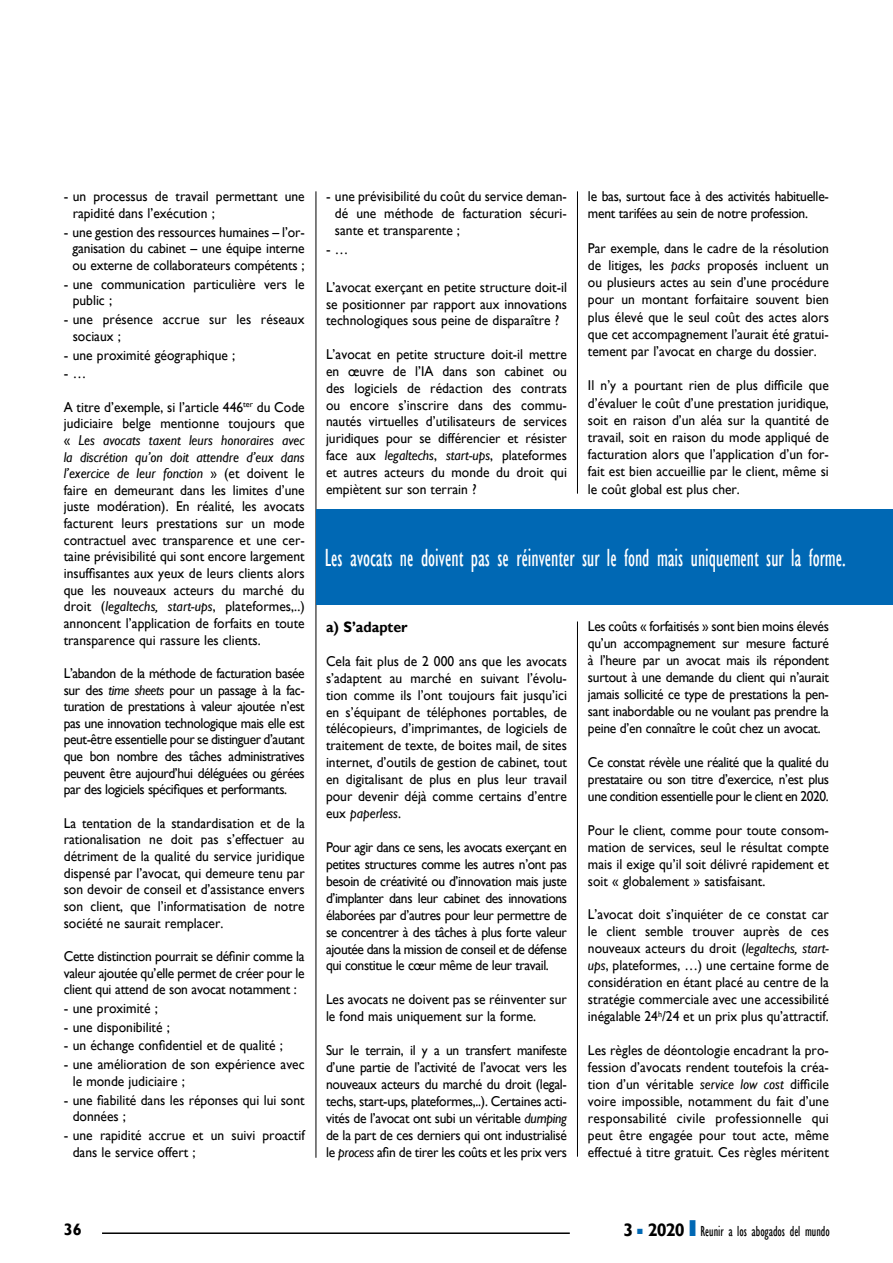
<style>
.page{position:relative;width:893px;height:1263px;background:#fff}
.page>*{position:absolute;margin:0;border:0;box-sizing:border-box;transform-origin:0 0}
.t1{font:condensed 25.5px "Gill Sans";color:#fff;scale:.8 1}
.t2{font:700 18px "Gill Sans";color:#000}
.t3{font:700 16.5px "Gill Sans";color:#000}
.t4{font:condensed 15px "Gill Sans";color:#000;scale:.85 1}
.t5{font:700 15px "Gill Sans";color:#000;scale:.95 1}
.t6{font:14.25px/17px "Gill Sans";color:#000;text-align:justify;scale:.95 1}
.t7{font:14.25px/16.6px "Gill Sans";color:#000}
.t8{font:14.25px/17.2px "Gill Sans";letter-spacing:-.02em;color:#000;scale:.95 1}
.s1{font-style:italic}
.s2{color:#0068b4}
.s3{font-weight:700;font-stretch:normal;font-size:18px}
.s4{font-family:"Futura Std";font-weight:800;font-stretch:normal;font-size:21px;color:#0068b4}
</style>
<div class="page">
<hr style="left:316px;top:191px;width:1px;height:967px;background:#000">
<hr style="left:102px;top:1232px;width:468px;height:2px;background:#000">
<hr style="left:577px;top:621px;width:1px;height:536px;background:#000">
<hr style="left:577px;top:191px;width:1px;height:303px;background:#000">
<div style="left:316px;top:509px;width:577px;height:96px;background:#0068b4"></div>
<p class="t7" style="left:73px;top:188px;width:233px;text-indent:-9px">- un processus de travail permettant une rapidité dans l’exécution ;</p>
<p class="t7" style="left:72px;top:224px;width:234px;text-align:justify;text-indent:-9px">- une gestion des ressources humaines – l’or&shy;ganisation du cabinet – une équipe interne ou externe de collaborateurs compétents ;</p>
<p class="t7" style="left:73px;top:276px;width:233px;text-indent:-9px">- une communication particulière vers le public ;</p>
<p class="t7" style="left:73px;top:311px;width:233px;text-indent:-9px">- une présence accrue sur les réseaux sociaux ;</p>
<p class="t7" style="left:64px;top:347px;width:173px">- une proximité géographique ;</p>
<p class="t7" style="left:64px;top:365px;width:24px">- …</p>
<p class="t6" style="left:64px;top:399px;width:255px">A titre d’exemple, si l’article 446<sup>ter</sup> du Code judiciaire belge mentionne toujours que « <span class="s1">Les avocats taxent leurs honoraires avec la discrétion qu’on doit attendre d’eux dans l’exercice de leur fonction</span> » (et doivent le faire en demeurant dans les limites d’une juste modération). En réalité, les avocats facturent leurs prestations sur un mode contractuel avec transparence et une cer&shy;taine prévisibilité qui sont encore largement insuffisantes aux yeux de leurs clients alors que les nouveaux acteurs du marché du droit (<span class="s1">legaltechs, start-ups</span>, plateformes,..) annoncent l’application de forfaits en toute transparence qui rassure les clients.</p>
<p class="t6" style="left:64px;top:665px;width:255px">L’abandon de la méthode de facturation basée sur des <span class="s1">time sheets</span> pour un passage à la fac&shy;turation de prestations à valeur ajoutée n’est pas une innovation technologique mais elle est peut-être essentielle pour se distinguer d’autant que bon nombre des tâches administratives peuvent être aujourd’hui déléguées ou gérées par des logiciels spécifiques et performants.</p>
<p class="t6" style="left:64px;top:815px;width:255px">La tentation de la standardisation et de la rationalisation ne doit pas s’effectuer au détriment de la qualité du service juridique dispensé par l’avocat, qui demeure tenu par son devoir de conseil et d’assistance envers son client, que l’informatisation de notre société ne saurait remplacer.</p>
<p class="t6" style="left:64px;top:948px;width:255px">Cette distinction pourrait se définir comme la valeur ajoutée qu’elle permet de créer pour le client qui attend de son avocat notamment :</p>
<p class="t7" style="left:64px;top:1000px;width:96px">- une proximité ;</p>
<p class="t7" style="left:64px;top:1019px;width:108px">- une disponibilité ;</p>
<p class="t7" style="left:64px;top:1037px;width:221px">- un échange confidentiel et de qualité ;</p>
<p class="t7" style="left:73px;top:1056px;width:233px;text-indent:-9px">- une amélioration de son expérience avec le monde judiciaire ;</p>
<p class="t7" style="left:73px;top:1092px;width:233px;text-indent:-9px">- une fiabilité dans les réponses qui lui sont données ;</p>
<p class="t7" style="left:73px;top:1127px;width:233px;text-indent:-9px">- une rapidité accrue et un suivi proactif dans le service offert ;</p>
<p class="t7" style="left:335px;top:188px;width:233px;text-align:justify;text-indent:-9px">- une prévisibilité du coût du service deman&shy;dé une méthode de facturation sécuri&shy;sante et transparente ;</p>
<p class="t7" style="left:326px;top:241px;width:24px">- …</p>
<p class="t6" style="left:326px;top:279px;width:255px">L’avocat exerçant en petite structure doit-il se positionner par rapport aux innovations technologiques sous peine de disparaître ?</p>
<p class="t6" style="left:326px;top:346px;width:255px">L’avocat en petite structure doit-il mettre en œuvre de l’IA dans son cabinet ou des logiciels de rédaction des contrats ou encore s’inscrire dans des commu&shy;nautés virtuelles d’utilisateurs de services juridiques pour se différencier et résister face aux <span class="s1">legaltechs</span>, <span class="s1">start-ups</span>, plateformes et autres acteurs du monde du droit qui empiètent sur son terrain ?</p>
<p class="t8" style="left:588px;top:188px;width:255px">le bas, surtout face à des activités habituelle&shy;ment tarifées au sein de notre profession.</p>
<p class="t6" style="left:588px;top:240px;width:255px">Par exemple, dans le cadre de la résolution de litiges, les <span class="s1">packs</span> proposés incluent un ou plusieurs actes au sein d’une procédure pour un montant forfaitaire souvent bien plus élevé que le seul coût des actes alors que cet accompagnement l’aurait été gratui&shy;tement par l’avocat en charge du dossier.</p>
<p class="t6" style="left:588px;top:377px;width:255px">Il n’y a pourtant rien de plus difficile que d’évaluer le coût d’une prestation juridique, soit en raison d’un aléa sur la quantité de travail, soit en raison du mode appliqué de facturation alors que l’application d’un for&shy;fait est bien accueillie par le client, même si le coût global est plus cher.</p>
<h1 class="t1" style="left:325px;top:542px;width:652px">Les avocats ne doivent pas se réinventer sur le fond mais uniquement sur la forme.</h1>
<p class="t5" style="left:326px;top:618px;width:87px">a) S’adapter</p>
<p class="t6" style="left:326px;top:653px;width:255px">Cela fait plus de 2 000 ans que les avocats s’adaptent au marché en suivant l’évolu&shy;tion comme ils l’ont toujours fait jusqu’ici en s’équipant de téléphones portables, de télécopieurs, d’imprimantes, de logiciels de traitement de texte, de boites mail, de sites internet, d’outils de gestion de cabinet, tout en digitalisant de plus en plus leur travail pour devenir déjà comme certains d’entre eux <span class="s1">paperless</span>.</p>
<p class="t6" style="left:326px;top:839px;width:255px">Pour agir dans ce sens, les avocats exerçant en petites structures comme les autres n’ont pas besoin de créativité ou d’innovation mais juste d’implanter dans leur cabinet des innovations élaborées par d’autres pour leur permettre de se concentrer à des tâches à plus forte valeur ajoutée dans la mission de conseil et de défense qui constitue le cœur même de leur travail.</p>
<p class="t6" style="left:326px;top:991px;width:255px">Les avocats ne doivent pas se réinventer sur le fond mais uniquement sur la forme.</p>
<p class="t6" style="left:326px;top:1042px;width:255px">Sur le terrain, il y a un transfert manifeste d’une partie de l’activité de l’avocat vers les nouveaux acteurs du marché du droit (legal&shy;techs, start-ups, plateformes,..). Certaines acti&shy;vités de l’avocat ont subi un véritable <span class="s1">dumping </span>de la part de ces derniers qui ont industrialisé le <span class="s1">process</span> afin de tirer les coûts et les prix vers</p>
<p class="t6" style="left:588px;top:618px;width:255px">Les coûts « forfaitisés » sont bien moins élevés qu’un accompagnement sur mesure facturé à l’heure par un avocat mais ils répondent surtout à une demande du client qui n’aurait jamais sollicité ce type de prestations la pen&shy;sant inabordable ou ne voulant pas prendre la peine d’en connaître le coût chez un avocat.</p>
<p class="t6" style="left:588px;top:754px;width:255px">Ce constat révèle une réalité que la qualité du prestataire ou son titre d’exercice, n’est plus une condition essentielle pour le client en 2020.</p>
<p class="t6" style="left:588px;top:822px;width:255px">Pour le client, comme pour toute consom&shy;mation de services, seul le résultat compte mais il exige qu’il soit délivré rapidement et soit « globalement » satisfaisant.</p>
<p class="t6" style="left:588px;top:906px;width:255px">L’avocat doit s’inquiéter de ce constat car le client semble trouver auprès de ces nouveaux acteurs du droit (<span class="s1">legaltechs, start&shy;ups</span>, plateformes, …) une certaine forme de considération en étant placé au centre de la stratégie commerciale avec une accessibilité inégalable 24<sup>h</sup>/24 et un prix plus qu’attractif.</p>
<p class="t6" style="left:588px;top:1042px;width:255px">Les règles de déontologie encadrant la pro&shy;fession d’avocats rendent toutefois la créa&shy;tion d’un véritable <span class="s1">service low cost</span> difficile voire impossible, notamment du fait d’une responsabilité civile professionnelle qui peut être engagée pour tout acte, même effectué à titre gratuit. Ces règles méritent</p>
<p class="t3" style="left:64px;top:1219px;width:20px">36</p>
<p class="t2" style="left:623px;top:1218px;width:11px">3</p>
<p class="t4" style="left:637px;top:1222px;width:228px"><span class="s2">■</span> <span class="s3">2020</span> <span class="s4">I</span> Reunir a los abogados del mundo</p>
</div>
